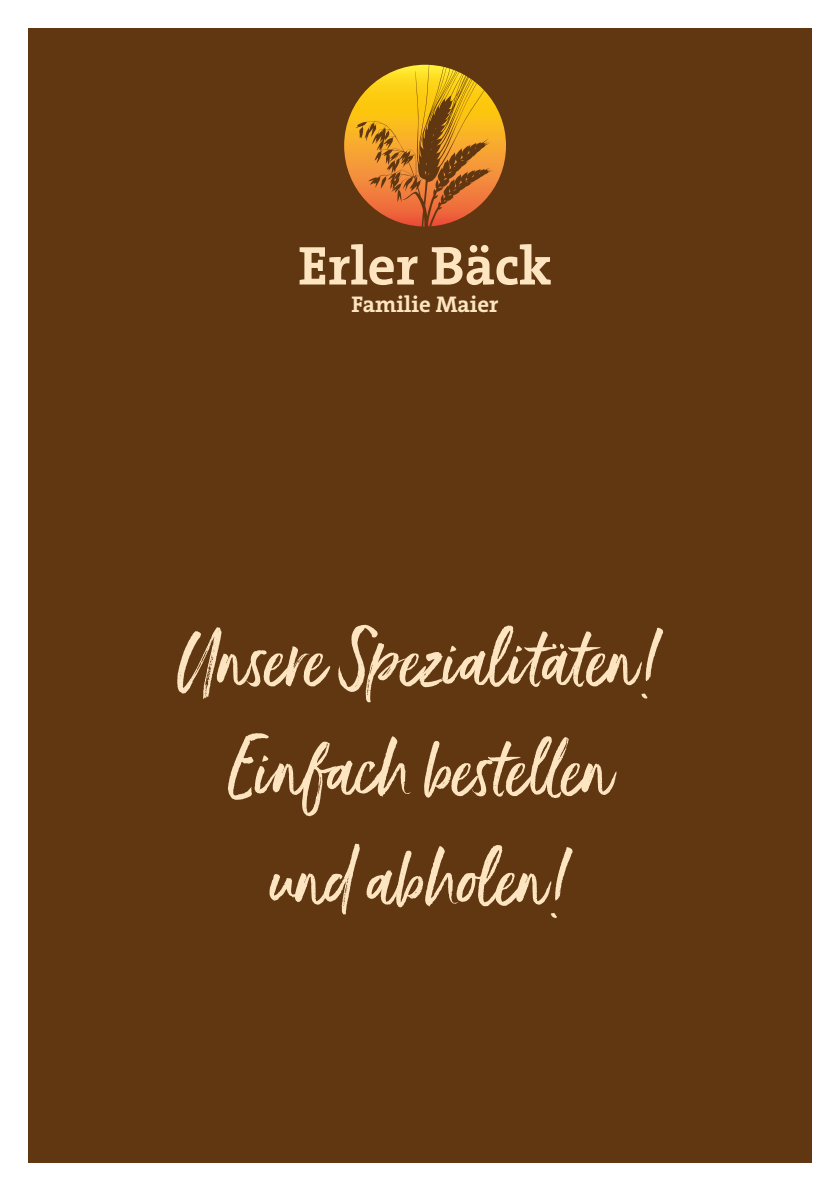
<style>
.page{position:relative;width:840px;height:1191px;background:#fff}
.page>*{position:absolute;margin:0;border:0;box-sizing:border-box;transform-origin:0 0}
.t1{font:71.6px/109.6px "Ernestand Emily";color:#fee5c1;text-align:center}
.t2{font:55.2px "The Serif HP7 Bld";color:#fee5c1}
.t3{font:22.8px "The Serif HP7 Bld";color:#fee5c1}
</style>
<div class="page">
<div style="left:28px;top:28px;width:783px;height:1134px;background:#603711"></div>
<svg style="left:344px;top:65px;width:81px;height:161px"></svg>
<p class="t2" style="left:298px;top:229px;width:255px">Erler Bäck</p>
<p class="t3" style="left:351px;top:289px;width:149px">Familie Maier</p>
<p class="t1" style="left:178px;top:602px;width:484px">Unsere Spezialitäten!<br>Einfach bestellen und abholen!</p>
</div>
